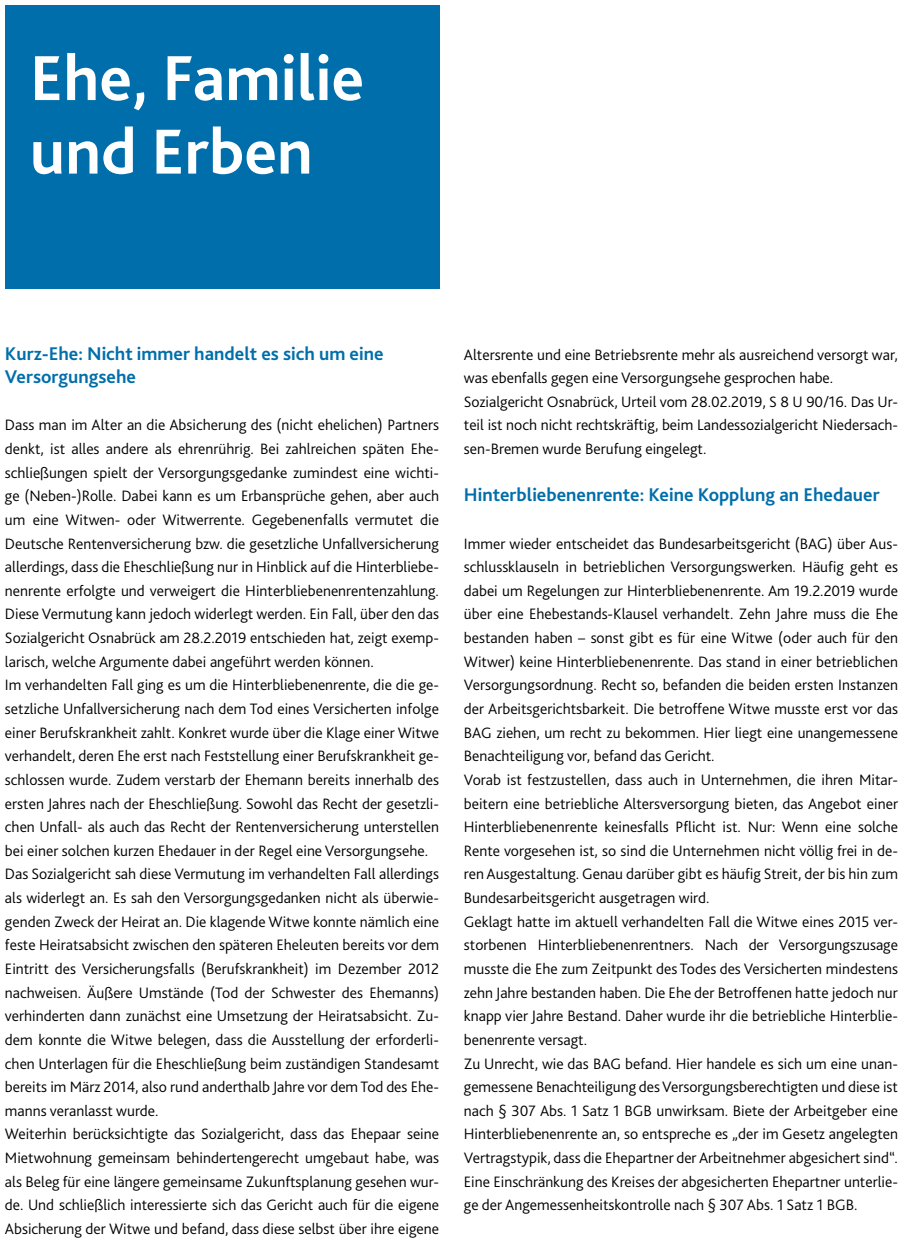
<style>
.page{position:relative;width:903px;height:1239px;background:#fff}
.page>*{position:absolute;margin:0;border:0;box-sizing:border-box;transform-origin:0 0}
.t1{font:700 66.5px/73.5px "Bliss 2";color:#fff}
.t2{font:700 19.25px/23.6px "Bliss 2";color:#006eaa}
.t3{font:300 15.75px/23.6px "Bliss 2";color:#000}
</style>
<div class="page">
<div style="left:5px;top:5px;width:434px;height:283px;background:#006eaa"></div>
<h1 class="t1" style="left:30px;top:40px;width:336px">Ehe, Familie und Erben</h1>
<p class="t2" style="left:5px;top:341px;width:380px">Kurz-Ehe: Nicht immer handelt es sich um eine<br>Versorgungsehe</p>
<p class="t3" style="left:5px;top:413px;width:436px">Dass man im Alter an die Absicherung des (nicht ehelichen) Partners denkt, ist alles andere als ehrenrührig. Bei zahlreichen späten Ehe&shy;schließungen spielt der Versorgungsgedanke zumindest eine wichti&shy;ge (Neben-)Rolle. Dabei kann es um Erbansprüche gehen, aber auch um eine Witwen- oder Witwerrente. Gegebenenfalls vermutet die Deutsche Rentenversicherung bzw. die gesetzliche Unfallversicherung allerdings, dass die Eheschließung nur in Hinblick auf die Hinterbliebe&shy;nenrente erfolgte und verweigert die Hinterbliebenenrentenzahlung.<br>Diese Vermutung kann jedoch widerlegt werden. Ein Fall, über den das Sozialgericht Osnabrück am 28.2.2019 entschieden hat, zeigt exemp&shy;larisch, welche Argumente dabei angeführt werden können.<br>Im verhandelten Fall ging es um die Hinterbliebenenrente, die die ge&shy;setzliche Unfallversicherung nach dem Tod eines Versicherten infolge einer Berufskrankheit zahlt. Konkret wurde über die Klage einer Witwe verhandelt, deren Ehe erst nach Feststellung einer Berufskrankheit ge&shy;schlossen wurde. Zudem verstarb der Ehemann bereits innerhalb des ersten Jahres nach der Eheschließung. Sowohl das Recht der gesetzli&shy;chen Unfall- als auch das Recht der Rentenversicherung unterstellen bei einer solchen kurzen Ehedauer in der Regel eine Versorgungsehe.<br>Das Sozialgericht sah diese Vermutung im verhandelten Fall allerdings als widerlegt an. Es sah den Versorgungsgedanken nicht als überwie&shy;genden Zweck der Heirat an. Die klagende Witwe konnte nämlich eine feste Heiratsabsicht zwischen den späteren Eheleuten bereits vor dem Eintritt des Versicherungsfalls (Berufskrankheit) im Dezember 2012 nachweisen. Äußere Umstände (Tod der Schwester des Ehemanns) verhinderten dann zunächst eine Umsetzung der Heiratsabsicht. Zu&shy;dem konnte die Witwe belegen, dass die Ausstellung der erforderli&shy;chen Unterlagen für die Eheschließung beim zuständigen Standesamt bereits im März 2014, also rund anderthalb Jahre vor dem Tod des Ehe&shy;manns veranlasst wurde.<br>Weiterhin berücksichtigte das Sozialgericht, dass das Ehepaar seine Mietwohnung gemeinsam behindertengerecht umgebaut habe, was als Beleg für eine längere gemeinsame Zukunftsplanung gesehen wur&shy;de. Und schließlich interessierte sich das Gericht auch für die eigene Absicherung der Witwe und befand, dass diese selbst über ihre eigene</p>
<p class="t3" style="left:464px;top:342px;width:436px">Altersrente und eine Betriebsrente mehr als ausreichend versorgt war, was ebenfalls gegen eine Versorgungsehe gesprochen habe.<br>Sozialgericht Osnabrück, Urteil vom 28.02.2019, S 8 U 90/16. Das Ur&shy;teil ist noch nicht rechtskräftig, beim Landessozialgericht Niedersach&shy;sen-Bremen wurde Berufung eingelegt.</p>
<p class="t2" style="left:464px;top:482px;width:417px">Hinterbliebenenrente: Keine Kopplung an Ehedauer</p>
<p class="t3" style="left:464px;top:531px;width:436px">Immer wieder entscheidet das Bundesarbeitsgericht (BAG) über Aus&shy;schlussklauseln in betrieblichen Versorgungswerken. Häufig geht es dabei um Regelungen zur Hinterbliebenenrente. Am 19.2.2019 wurde über eine Ehebestands-Klausel verhandelt. Zehn Jahre muss die Ehe bestanden haben – sonst gibt es für eine Witwe (oder auch für den Witwer) keine Hinterbliebenenrente. Das stand in einer betrieblichen Versorgungsordnung. Recht so, befanden die beiden ersten Instanzen der Arbeitsgerichtsbarkeit. Die betroffene Witwe musste erst vor das BAG ziehen, um recht zu bekommen. Hier liegt eine unangemessene Benachteiligung vor, befand das Gericht.<br>Vorab ist festzustellen, dass auch in Unternehmen, die ihren Mitar&shy;beitern eine betriebliche Altersversorgung bieten, das Angebot einer Hinterbliebenenrente keinesfalls Pflicht ist. Nur: Wenn eine solche Rente vorgesehen ist, so sind die Unternehmen nicht völlig frei in de&shy;ren Ausgestaltung. Genau darüber gibt es häufig Streit, der bis hin zum Bundesarbeitsgericht ausgetragen wird.<br>Geklagt hatte im aktuell verhandelten Fall die Witwe eines 2015 ver&shy;storbenen Hinterbliebenenrentners. Nach der Versorgungszusage musste die Ehe zum Zeitpunkt des Todes des Versicherten mindestens zehn Jahre bestanden haben. Die Ehe der Betroffenen hatte jedoch nur knapp vier Jahre Bestand. Daher wurde ihr die betriebliche Hinterblie&shy;benenrente versagt.<br>Zu Unrecht, wie das BAG befand. Hier handele es sich um eine unan&shy;gemessene Benachteiligung des Versorgungsberechtigten und diese ist nach § 307 Abs. 1 Satz 1 BGB unwirksam. Biete der Arbeitgeber eine Hinterbliebenenrente an, so entspreche es „der im Gesetz angelegten Vertragstypik, dass die Ehepartner der Arbeitnehmer abgesichert sind“.<br>Eine Einschränkung des Kreises der abgesicherten Ehepartner unterlie&shy;ge der Angemessenheitskontrolle nach § 307 Abs. 1 Satz 1 BGB.</p>
</div>
